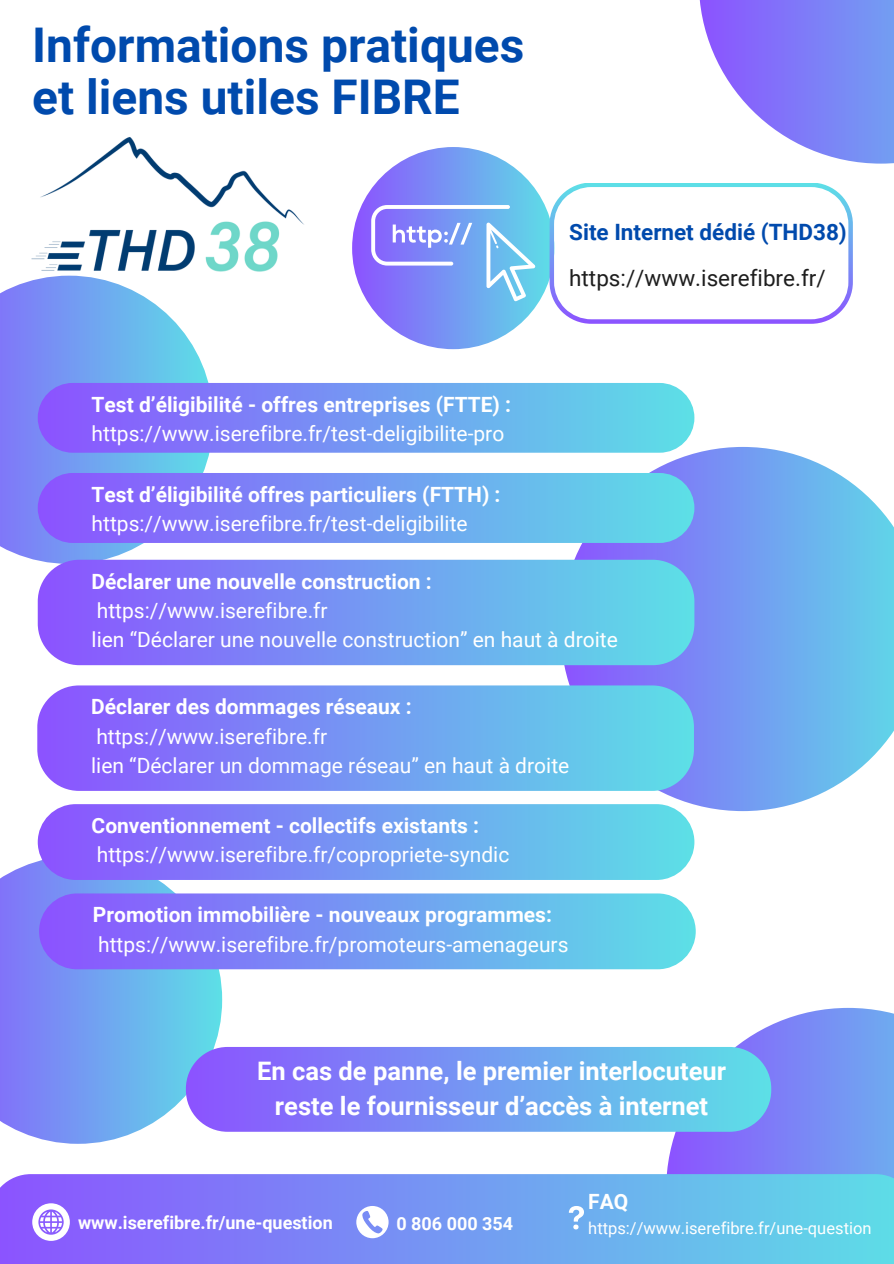
<style>
.page{position:relative;width:894px;height:1264px;background:#fff}
.page>*{position:absolute;margin:0;border:0;box-sizing:border-box;transform-origin:0 0}
.t1{font:700 47.85px/51.8px "Roboto";color:#004aad}
.t2{font:700 25.5px/34.8px "Roboto";color:#fff;text-align:center}
.t3{font:22.5px "Roboto";color:#1e1e1e}
.t4{font:700 22.5px "Roboto";color:#004aad}
.t5{font:21px/29.2px "Roboto";color:#fff}
.t6{font:700 21px "Roboto";color:#fff}
.t7{font:700 18px "Roboto";color:#fff}
.t8{font:16.5px "Roboto";color:#fff}
.s1{font-weight:700}
</style>
<div class="page">
<div style="left:352px;top:147px;width:202px;height:202px;background:linear-gradient(to right,#8d53ff,#5ddee6);border-radius:50%"></div>
<svg style="left:549px;top:183px;width:303px;height:141px"></svg>
<svg style="left:699px;top:0;width:194px;height:164px"></svg>
<svg style="left:0;top:286px;width:210px;height:275px;background:#85a9f3"></svg>
<div style="left:38px;top:383px;width:656px;height:70px;background:linear-gradient(to right,#8c52ff,#5de0e6);border-radius:35px"></div>
<svg style="left:666px;top:1007px;width:227px;height:167px"></svg>
<div style="left:0;top:1174px;width:893px;height:89px;background:linear-gradient(to right,#8c54ff,#5ddce7)"></div>
<svg style="left:356px;top:1205px;width:32px;height:33px"></svg>
<svg style="left:32px;top:1203px;width:37px;height:37px"></svg>
<svg style="left:371px;top:205px;width:164px;height:96px;background:#8aa8f4"></svg>
<svg style="left:560px;top:447px;width:333px;height:364px;background:#83b1f2"></svg>
<div style="left:38px;top:473px;width:656px;height:70px;background:linear-gradient(to right,#8c52ff,#5de0e6);border-radius:35px"></div>
<svg style="left:38px;top:559px;width:656px;height:106px;background:#7699f2"></svg>
<svg style="left:37px;top:685px;width:656px;height:106px;background:#769af2"></svg>
<svg style="left:0;top:856px;width:222px;height:287px;background:#7ea7f2"></svg>
<div style="left:38px;top:804px;width:656px;height:76px;background:linear-gradient(to right,#8c52ff,#5de0e6);border-radius:38px"></div>
<div style="left:39px;top:893px;width:656px;height:76px;background:linear-gradient(to right,#8c52ff,#5ddfe6);border-radius:38px"></div>
<svg style="left:186px;top:1046px;width:585px;height:85px;background:#769af2"></svg>
<svg style="left:568px;top:1205px;width:16px;height:24px"></svg>
<img style="left:16px;top:137px;width:288px;height:150px">
<p class="t1" style="left:32px;top:20px;width:493px">Informations pratiques et liens utiles FIBRE</p>
<h3 class="t4" style="left:569px;top:219px;width:279px">Site Internet dédié (THD38)</h3>
<p class="t3" style="left:569px;top:265px;width:258px">https://www.iserefibre.fr/</p>
<h4 class="t5" style="left:92px;top:390px;width:421px"><span class="s1">Test d’éligibilité - offres entreprises (FTTE) : </span>https://www.iserefibre.fr/test-deligibilite-pro</h4>
<h4 class="t5" style="left:92px;top:480px;width:410px"><span class="s1">Test d’éligibilité offres particuliers (FTTH) : </span>https://www.iserefibre.fr/test-deligibilite</h4>
<h4 class="t5" style="left:92px;top:567px;width:527px"><span class="s1">Déclarer une nouvelle construction : </span>https://www.iserefibre.fr<br>lien “Déclarer une nouvelle construction” en haut à droite</h4>
<h4 class="t5" style="left:91px;top:692px;width:479px"><span class="s1">Déclarer des dommages réseaux : </span>https://www.iserefibre.fr<br>lien “Déclarer un dommage réseau” en haut à droite</h4>
<h1 class="t5" style="left:92px;top:811px;width:419px"><span class="s1">Conventionnement - collectifs existants : </span>https://www.iserefibre.fr/copropriete-syndic</h1>
<h4 class="t5" style="left:93px;top:900px;width:477px"><span class="s1">Promotion immobilière - nouveaux programmes: </span>https://www.iserefibre.fr/promoteurs-amenageurs</h4>
<h5 class="t2" style="left:257px;top:1054px;width:470px">En cas de panne, le premier interlocuteur reste le fournisseur d’accès à internet</h5>
<h4 class="t7" style="left:78px;top:1212px;width:256px">www.iserefibre.fr/une-question</h4>
<h4 class="t7" style="left:396px;top:1213px;width:118px">0 806 000 354</h4>
<h2 class="t6" style="left:588px;top:1189px;width:42px">FAQ</h2>
<p class="t8" style="left:588px;top:1218px;width:285px">https://www.iserefibre.fr/une-question</p>
</div>
